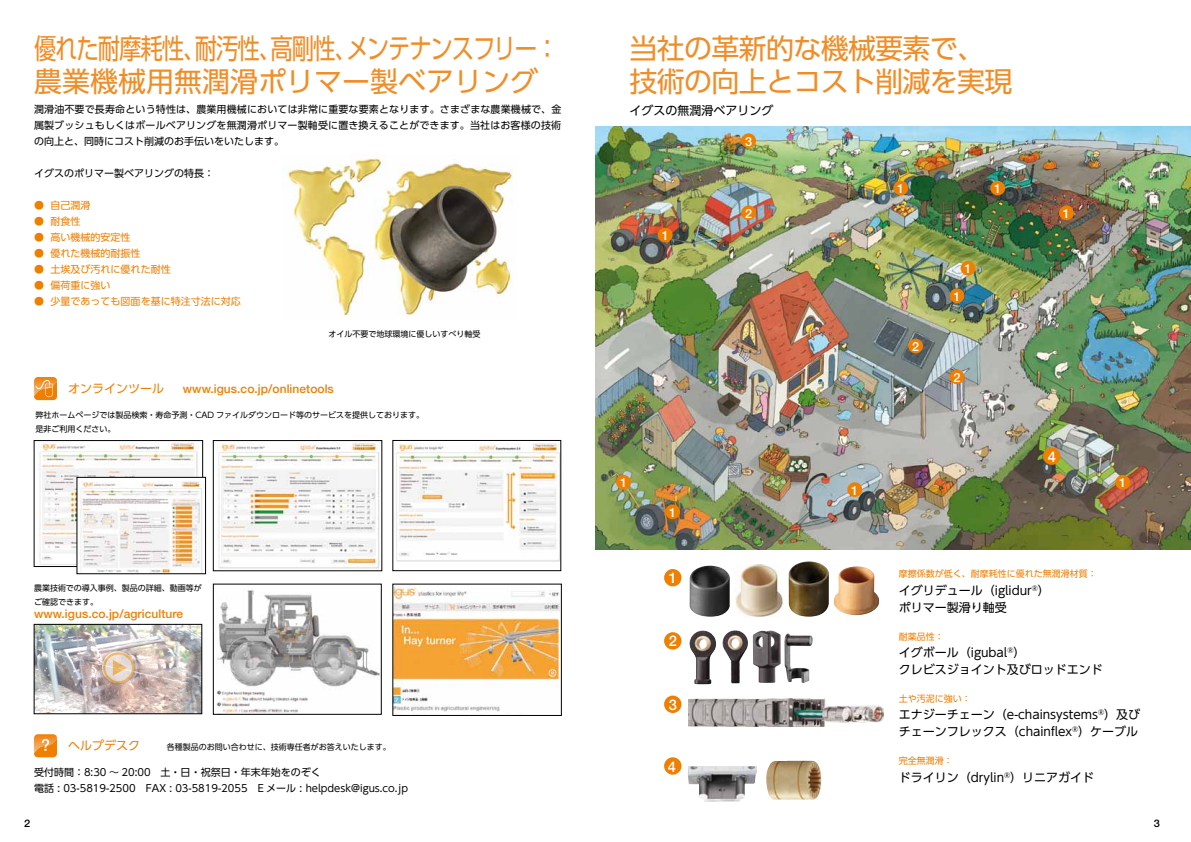
<style>
.page{position:relative;width:1191px;height:842px;background:#fff}
.page>*{position:absolute;margin:0;border:0;box-sizing:border-box;transform-origin:0 0}
.t1{font:28px/33.6px "UD Shin Go Pro";letter-spacing:-.05em;color:#f18d26;scale:.8 1}
.t2{font:28px/33.6px "UD Shin Go Pro";letter-spacing:-.025em;color:#f18d26}
.t3{font:500 14.7px "Helvetica Neue LT";color:#fff}
.t4{font:500 12.6px "Helvetica Neue LT";color:#fff}
.t5{font:12px/17px "UD Shin Go Pro";color:#000}
.t6{font:500 12px "Helvetica Neue";letter-spacing:.005em;color:#ee7f00}
.t7{font:12px "UD Shin Go Pro";color:#ee7f00}
.t8{font:500 10.4px "Helvetica Neue";color:#000;scale:1.05 1}
.t9{font:10px/16px "UD Shin Go Pro";color:#000}
.t10{font:10px "UD Shin Go Pro";color:#ee7f00}
.t11{font:9px "UD Shin Go Pro";color:#ee7f00}
.t12{font:8px/14px "UD Shin Go Pro";color:#000}
</style>
<div class="page">
<div style="left:664px;top:569px;width:17px;height:17px;background:#ee7f00;border-radius:50%"></div>
<div style="left:664px;top:632px;width:17px;height:18px;background:#ee7f00;border-radius:50%"></div>
<div style="left:664px;top:696px;width:17px;height:17px;background:#ee7f00;border-radius:50%"></div>
<div style="left:664px;top:757px;width:17px;height:18px;background:#ee7f00;border-radius:50%"></div>
<img style="left:689px;top:566px;width:41px;height:51px">
<img style="left:734px;top:565px;width:50px;height:52px">
<img style="left:788px;top:561px;width:41px;height:56px">
<svg style="left:844px;top:566px;width:12px;height:3px"></svg>
<img style="left:689px;top:630px;width:27px;height:54px">
<img style="left:753px;top:630px;width:28px;height:53px">
<img style="left:784px;top:633px;width:29px;height:50px">
<img style="left:688px;top:699px;width:196px;height:27px">
<img style="left:688px;top:766px;width:69px;height:36px">
<img style="left:789px;top:761px;width:32px;height:39px">
<img style="left:766px;top:761px;width:23px;height:39px">
<img style="left:595px;top:127px;width:596px;height:422px">
<div style="left:741px;top:133px;width:15px;height:15px;background:#ee7f00;border-radius:50%"></div>
<div style="left:658px;top:228px;width:14px;height:14px;background:#ee7f00;border-radius:50%"></div>
<div style="left:741px;top:205px;width:15px;height:15px;background:#ee7f00;border-radius:50%"></div>
<div style="left:893px;top:181px;width:15px;height:14px;background:#ee7f00;border-radius:50%"></div>
<div style="left:990px;top:181px;width:15px;height:14px;background:#ee7f00;border-radius:50%"></div>
<div style="left:1059px;top:205px;width:14px;height:15px;background:#ee7f00;border-radius:50%"></div>
<div style="left:949px;top:288px;width:15px;height:15px;background:#ee7f00;border-radius:50%"></div>
<div style="left:960px;top:261px;width:15px;height:14px;background:#ee7f00;border-radius:50%"></div>
<div style="left:1115px;top:475px;width:15px;height:15px;background:#ee7f00;border-radius:50%"></div>
<div style="left:949px;top:370px;width:15px;height:14px;background:#ee7f00;border-radius:50%"></div>
<div style="left:847px;top:482px;width:15px;height:15px;background:#ee7f00;border-radius:50%"></div>
<div style="left:616px;top:475px;width:15px;height:15px;background:#ee7f00;border-radius:50%"></div>
<div style="left:665px;top:504px;width:15px;height:15px;background:#ee7f00;border-radius:50%"></div>
<div style="left:908px;top:339px;width:15px;height:14px;background:#ee7f00;border-radius:50%"></div>
<div style="left:1043px;top:447px;width:17px;height:18px;background:#ee7f00;border-radius:50%"></div>
<svg style="left:34px;top:377px;width:23px;height:23px"></svg>
<svg style="left:34px;top:734px;width:23px;height:23px"></svg>
<img style="left:395px;top:586px;width:164px;height:126px">
<img style="left:216px;top:589px;width:163px;height:123px">
<img style="left:36px;top:626px;width:164px;height:86px">
<div style="left:34px;top:624px;width:168px;height:90px;border:1px solid #000"></div>
<img style="left:39px;top:442px;width:159px;height:123px">
<div style="left:34px;top:440px;width:169px;height:127px;border:1px solid #000"></div>
<img style="left:218px;top:442px;width:162px;height:127px">
<div style="left:213px;top:440px;width:169px;height:131px;border:1px solid #000"></div>
<div style="left:77px;top:477px;width:128px;height:97px;background:#fff"></div>
<img style="left:79px;top:482px;width:125px;height:90px">
<div style="left:77px;top:477px;width:129px;height:97px;border:1px solid #000"></div>
<img style="left:396px;top:443px;width:163px;height:119px">
<div style="left:393px;top:440px;width:168px;height:131px;border:1px solid #000"></div>
<img style="left:282px;top:158px;width:231px;height:158px">
<h1 class="t1" style="left:34px;top:30px;width:657px">優れた耐摩耗性、耐汚性、高剛性、メンテナンスフリー：農業機械用無潤滑ポリマー製ベアリング</h1>
<p class="t9" style="left:34px;top:101px;width:529px;text-align:justify">潤滑油不要で長寿命という特性は、農業用機械においては非常に重要な要素となります。さまざまな農業機械で、金属製ブッシュもしくはボールベアリングを無潤滑ポリマー製軸受に置き換えることができます。当社はお客様の技術の向上と、同時にコスト削減のお手伝いをいたします。</p>
<p class="t9" style="left:34px;top:165px;width:181px">イグスのポリマー製ベアリングの特長：</p>
<p class="t10" style="left:34px;top:197px;width:58px">● 自己潤滑</p>
<p class="t10" style="left:34px;top:213px;width:48px">● 耐食性</p>
<p class="t10" style="left:34px;top:229px;width:98px">● 高い機械的安定性</p>
<p class="t10" style="left:34px;top:245px;width:108px">● 優れた機械的耐振性</p>
<p class="t10" style="left:34px;top:261px;width:138px">● 土埃及び汚れに優れた耐性</p>
<p class="t10" style="left:34px;top:277px;width:78px">● 偏荷重に強い</p>
<p class="t10" style="left:34px;top:293px;width:208px">● 少量であっても図面を基に特注寸法に対応</p>
<p class="t7" style="left:68px;top:379px;width:97px">オンラインツール</p>
<p class="t12" style="left:328px;top:327px;width:153px">オイル不要で地球環境に優しいすべり軸受</p>
<p class="t6" style="left:183px;top:381px;width:152px">www.igus.co.jp/onlinetools</p>
<p class="t12" style="left:35px;top:408px;width:390px">弊社ホームページでは製品検索・寿命予測・CAD ファイルダウンロード等のサービスを提供しております。是非ご利用ください。</p>
<p class="t12" style="left:34px;top:581px;width:169px">農業技術での導入事例、製品の詳細、動画等がご確認できます。</p>
<p class="t6" style="left:34px;top:607px;width:151px">www.igus.co.jp/agriculture</p>
<p class="t7" style="left:68px;top:736px;width:73px">ヘルプデスク</p>
<p class="t12" style="left:167px;top:739px;width:225px">各種製品のお問い合わせに、技術専任者がお答えいたします。</p>
<p class="t9" style="left:34px;top:763px;width:375px">受付時間：8:30 〜 20:00　土・日・祝祭日・年末年始をのぞく<br>電話 : 03-5819-2500　FAX : 03-5819-2055　E メール : helpdesk@igus.co.jp</p>
<h1 class="t2" style="left:629px;top:30px;width:384px">当社の革新的な機械要素で、技術の向上とコスト削減を実現</h1>
<p class="t5" style="left:629px;top:102px;width:145px">イグスの無潤滑ベアリング</p>
<p class="t4" style="left:661px;top:228px;width:9px">1</p>
<p class="t4" style="left:745px;top:134px;width:9px">3</p>
<p class="t4" style="left:745px;top:206px;width:9px">2</p>
<p class="t4" style="left:620px;top:475px;width:9px">1</p>
<p class="t4" style="left:669px;top:505px;width:9px">1</p>
<h2 class="t3" style="left:668px;top:569px;width:10px">1</h2>
<h2 class="t3" style="left:668px;top:632px;width:10px">2</h2>
<h2 class="t3" style="left:668px;top:696px;width:10px">3</h2>
<h2 class="t3" style="left:668px;top:758px;width:10px">4</h2>
<p class="t4" style="left:851px;top:482px;width:9px">1</p>
<p class="t4" style="left:897px;top:181px;width:9px">1</p>
<p class="t4" style="left:994px;top:181px;width:9px">1</p>
<p class="t4" style="left:964px;top:261px;width:9px">1</p>
<p class="t4" style="left:912px;top:339px;width:9px">2</p>
<p class="t4" style="left:953px;top:289px;width:9px">1</p>
<p class="t4" style="left:953px;top:370px;width:9px">2</p>
<p class="t4" style="left:1063px;top:206px;width:9px">1</p>
<h2 class="t3" style="left:1047px;top:448px;width:10px">4</h2>
<p class="t4" style="left:1119px;top:475px;width:9px">1</p>
<p class="t11" style="left:899px;top:566px;width:199px">摩擦係数が低く、耐摩耗性に優れた無潤滑材質：</p>
<p class="t5" style="left:899px;top:581px;width:152px">イグリデュール（iglidur<sup>®</sup>）ポリマー製滑り軸受</p>
<p class="t5" style="left:899px;top:643px;width:206px">イグボール（igubal<sup>®</sup>）<br>クレビスジョイント及びロッドエンド</p>
<p class="t5" style="left:899px;top:706px;width:243px">エナジーチェーン（e-chainsystems<sup>®</sup>）及びチェーンフレックス（chainflex<sup>®</sup>）ケーブル</p>
<p class="t5" style="left:899px;top:768px;width:197px">ドライリン（drylin<sup>®</sup>）リニアガイド</p>
<p class="t11" style="left:899px;top:629px;width:46px">耐薬品性：</p>
<p class="t11" style="left:899px;top:691px;width:73px">土や汚泥に強い：</p>
<p class="t11" style="left:899px;top:754px;width:55px">完全無潤滑：</p>
<p class="t8" style="left:24px;top:817px;width:7px">2</p>
<p class="t8" style="left:1153px;top:817px;width:7px">3</p>
</div>
